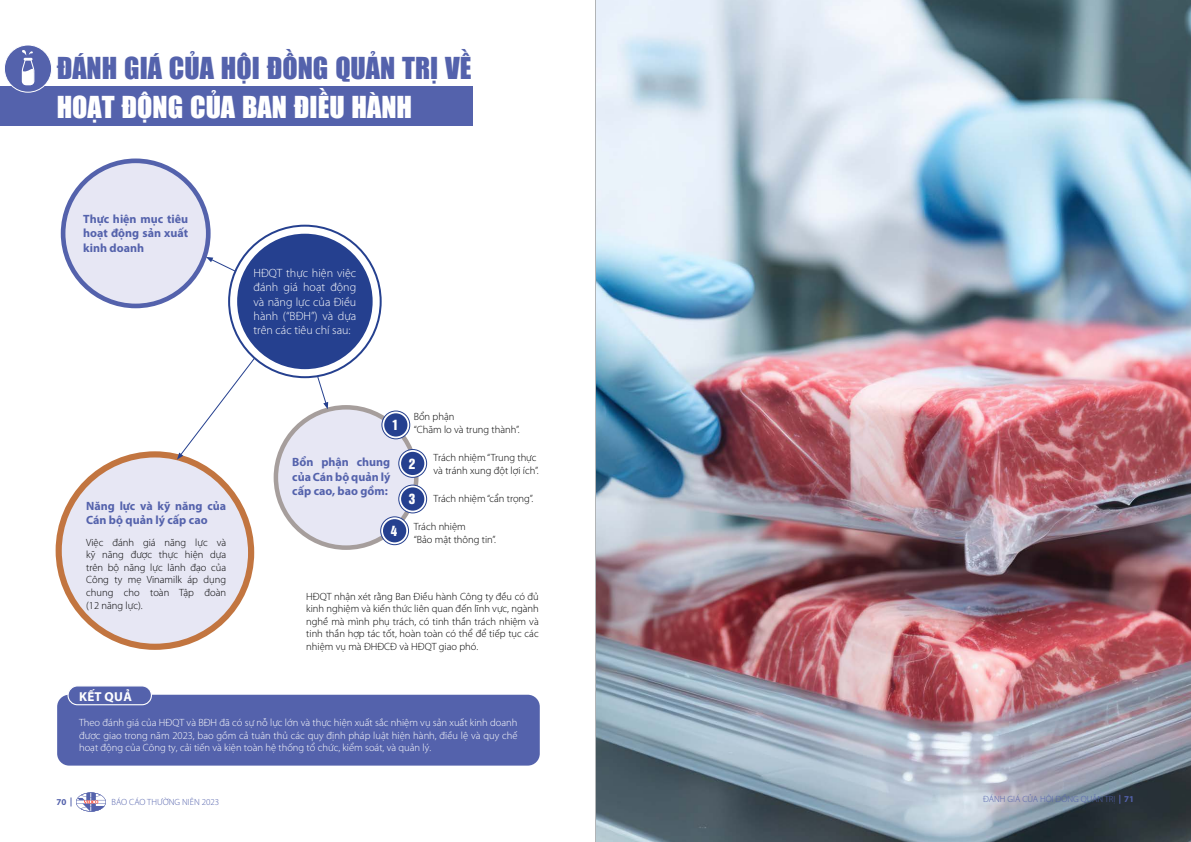
<style>
.page{position:relative;width:1191px;height:842px;background:#fff}
.page>*{position:absolute;margin:0;border:0;box-sizing:border-box;transform-origin:0 0}
.t1{font:28px "UTM Impact";color:#5462ac}
.t2{font:28px "UTM Impact";color:#fff}
.t3{font:700 13px "Myriad Pro";letter-spacing:.02em;color:#fff}
.t4{font:13px "UTM Helvet Ins";color:#fff}
.t5{font:700 12px/14.4px "Myriad Pro";color:#5462ac;text-align:justify}
.t6{font:300 12px/14.4px "Myriad Pro";color:#fff;text-align:justify}
.t7{font:300 10.5px/12.6px "Myriad Pro";color:#000}
.t8{font:300 10.5px/12.6px "Myriad Pro";color:#fff;text-align:justify}
.t9{font:300 9px "Myriad Pro";color:#5462ac}
.t10{font:700 9px "Myriad Pro";color:#5462ac}
.s1{font-weight:700}
</style>
<div class="page">
<img style="left:596px;top:0;width:595px;height:842px">
<div style="left:57px;top:695px;width:483px;height:71px;background:#5462ac;border-radius:12px"></div>
<div style="left:0;top:86px;width:472px;height:40px;background:#5462ac"></div>
<div style="left:4px;top:45px;width:48px;height:47px;background:#5462ac;border-radius:50%"></div>
<div style="left:4px;top:45px;width:48px;height:48px;border:1px solid #fff;border-radius:50%"></div>
<svg style="left:21px;top:50px;width:28px;height:35px"></svg>
<div style="left:63px;top:161px;width:145px;height:145px;background:#e7e7f4;border-radius:50%"></div>
<div style="left:61px;top:158px;width:150px;height:150px;border:5px solid #5462ac;border-radius:50%"></div>
<div style="left:276px;top:407px;width:140px;height:141px;background:#e7e7f4;border-radius:50%"></div>
<div style="left:274px;top:405px;width:144px;height:145px;border:4px solid #a69e9c;border-radius:50%"></div>
<div style="left:59px;top:454px;width:192px;height:193px;background:#e7e7f4;border-radius:50%"></div>
<div style="left:56px;top:451px;width:198px;height:199px;border:6px solid #c27540;border-radius:50%"></div>
<svg style="left:206px;top:257px;width:37px;height:21px"></svg>
<svg style="left:177px;top:346px;width:87px;height:114px"></svg>
<svg style="left:314px;top:374px;width:14px;height:35px"></svg>
<svg style="left:229px;top:226px;width:152px;height:151px"></svg>
<div style="left:237px;top:234px;width:135px;height:135px;background:#25408f;border-radius:50%"></div>
<svg style="left:381px;top:517px;width:27px;height:28px"></svg>
<div style="left:380px;top:517px;width:29px;height:28px;border:1px solid #25408f;border-radius:50%"></div>
<div style="left:383px;top:519px;width:23px;height:23px;background:#25408f;border-radius:50%"></div>
<svg style="left:399px;top:485px;width:27px;height:28px"></svg>
<div style="left:398px;top:485px;width:29px;height:28px;border:1px solid #25408f;border-radius:50%"></div>
<div style="left:401px;top:487px;width:23px;height:24px;background:#25408f;border-radius:50%"></div>
<svg style="left:399px;top:449px;width:27px;height:28px"></svg>
<div style="left:398px;top:449px;width:29px;height:29px;border:1px solid #25408f;border-radius:50%"></div>
<div style="left:401px;top:452px;width:23px;height:23px;background:#25408f;border-radius:50%"></div>
<svg style="left:382px;top:411px;width:28px;height:28px"></svg>
<div style="left:382px;top:411px;width:28px;height:28px;border:1px solid #25408f;border-radius:50%"></div>
<div style="left:384px;top:413px;width:23px;height:24px;background:#25408f;border-radius:50%"></div>
<div style="left:68px;top:686px;width:83px;height:19px;background:#5462ac;border-radius:9px"></div>
<div style="left:67px;top:685px;width:85px;height:20px;border:1px solid #fff;border-radius:9px"></div>
<hr style="left:595px;top:0;width:1px;height:842px;background:#b1b4b6">
<svg style="left:70px;top:792px;width:36px;height:19px"></svg>
<h1 class="t1" style="left:57px;top:48px;width:416px">ĐÁNH GIÁ CỦA HỘI ĐỒNG QUẢN TRỊ VỀ</h1>
<h1 class="t2" style="left:57px;top:87px;width:357px">HOẠT ĐỘNG CỦA BAN ĐIỀU HÀNH</h1>
<p class="t5" style="left:83px;top:211px;width:106px">Thực hiện mục tiêu hoạt động sản xuất kinh doanh</p>
<p class="t6" style="left:253px;top:265px;width:104px">HĐQT thực hiện việc đánh giá hoạt động và năng lực của Điều hành (“BĐH”) và dựa trên các tiêu chí sau:</p>
<p class="t5" style="left:86px;top:498px;width:142px">Năng lực và kỹ năng của<br>Cán bộ quản lý cấp cao</p>
<p class="t7" style="left:86px;top:536px;width:142px;text-align:justify">Việc đánh giá năng lực và kỹ năng được thực hiện dựa trên bộ năng lực lãnh đạo của Công ty mẹ Vinamilk áp dụng chung cho toàn Tập đoàn (12 năng lực).</p>
<p class="t4" style="left:392px;top:414px;width:8px">1</p>
<p class="t5" style="left:292px;top:455px;width:99px">Bổn phận chung của Cán bộ quản lý cấp cao, bao gồm:</p>
<p class="t4" style="left:391px;top:520px;width:8px">4</p>
<p class="t7" style="left:414px;top:410px;width:107px">Bổn phận<br>“Chăm lo và trung thành”.</p>
<p class="t7" style="left:433px;top:451px;width:107px">Trách nhiệm “Trung thực và tránh xung đột lợi ích”.</p>
<p class="t7" style="left:433px;top:492px;width:101px">Trách nhiệm “cẩn trọng”.</p>
<p class="t7" style="left:414px;top:520px;width:84px">Trách nhiệm<br>“Bảo mật thông tin”.</p>
<p class="t4" style="left:409px;top:453px;width:8px">2</p>
<p class="t4" style="left:409px;top:488px;width:8px">3</p>
<p class="t7" style="left:306px;top:590px;width:234px;text-align:justify">HĐQT nhận xét rằng Ban Điều hành Công ty đều có đủ kinh nghiệm và kiến thức liên quan đến lĩnh vực, ngành nghề mà mình phụ trách, có tinh thần trách nhiệm và tinh thần hợp tác tốt, hoàn toàn có thể để tiếp tục các nhiệm vụ mà ĐHĐCĐ và HĐQT giao phó.</p>
<p class="t3" style="left:79px;top:688px;width:54px">KẾT QUẢ</p>
<p class="t8" style="left:79px;top:716px;width:440px">Theo đánh giá của HĐQT và BĐH đã có sự nỗ lực lớn và thực hiện xuất sắc nhiệm vụ sản xuất kinh doanh được giao trong năm 2023, bao gồm cả tuân thủ các quy định pháp luật hiện hành, điều lệ và quy chế hoạt động của Công ty, cải tiến và kiện toàn hệ thống tổ chức, kiểm soát, và quản lý.</p>
<p class="t10" style="left:57px;top:796px;width:11px">70</p>
<p class="t9" style="left:111px;top:796px;width:109px">BÁO CÁO THƯỜNG NIÊN 2023</p>
<p class="t9" style="left:983px;top:794px;width:153px">ĐÁNH GIÁ CỦA HỘI ĐỒNG QUẢN TRỊ <span class="s1">71</span></p>
</div>
